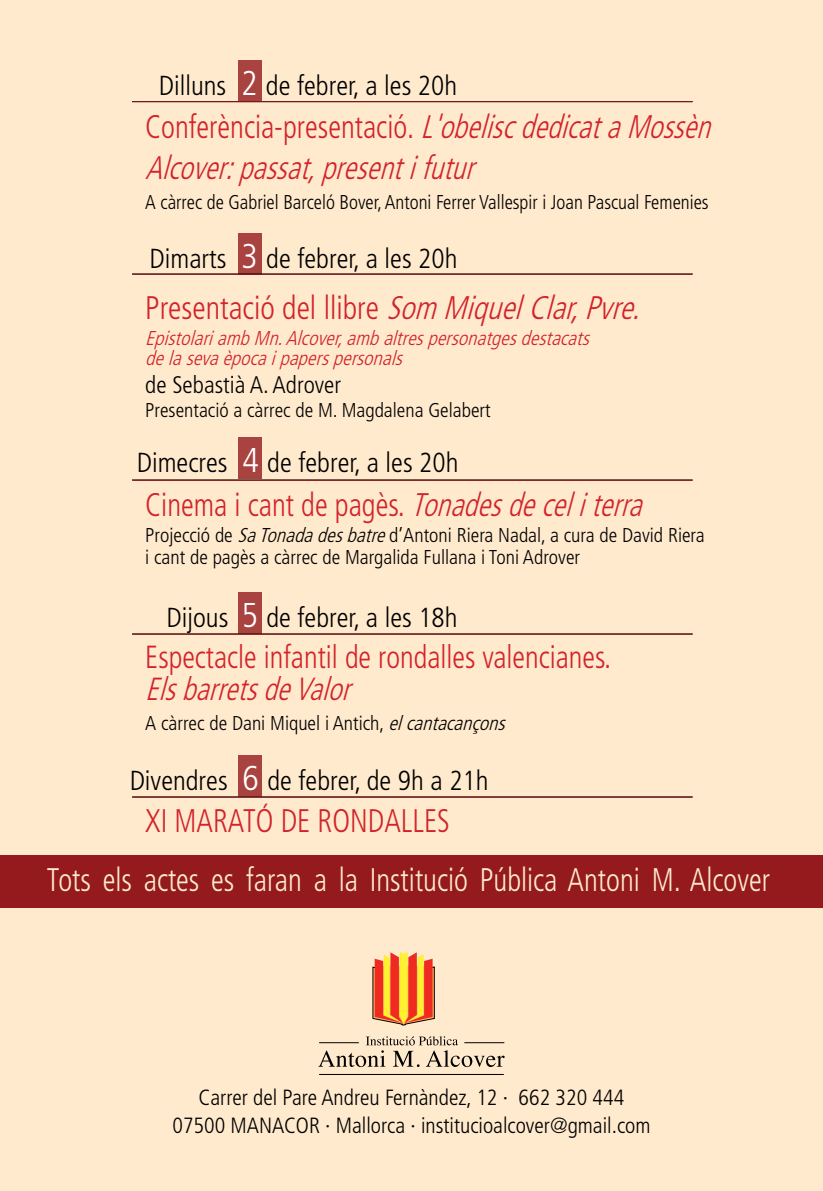
<style>
.page{position:relative;width:823px;height:1191px;background:#fff}
.page>*{position:absolute;margin:0;border:0;box-sizing:border-box;transform-origin:0 0}
.t1{font:italic 300 condensed 32.6px/41.2px "Frutiger";color:#d2232a;scale:.91 1}
.t2{font:300 condensed 32.6px "Frutiger";color:#d2232a;scale:.91 1}
.t3{font:300 condensed 32.6px "Frutiger";color:#ffeacd;scale:.91 1}
.t4{font:300 condensed 32.6px "Frutiger";color:#d2232a;scale:.95 1}
.t5{font:300 condensed 32px "Frutiger";color:#d2232a;scale:.92 1}
.t6{font:italic 300 condensed 32px "Frutiger";color:#d2232a;scale:.92 1}
.t7{font:300 condensed 27.6px "Frutiger";color:#000}
.t8{font:300 condensed 24px "Frutiger";color:#000}
.t9{font:300 condensed 22px/28px "Frutiger";color:#000;text-align:center}
.t10{font:300 condensed 20px/22px "Frutiger";color:#000}
.t11{font:italic 300 condensed 20px/20px "Frutiger";color:#d2232a}
.t12{font:300 condensed 20px "Frutiger";color:#000;scale:.96 1}
.s1{font-size:34.4px;color:#fff}
.s2{font-style:normal}
.s3{font-style:italic}
</style>
<div class="page">
<div style="left:0;top:0;width:822px;height:1191px;background:#ffeacd"></div>
<div style="left:0;top:855px;width:822px;height:52px;background:#941a1d"></div>
<svg style="left:372px;top:951px;width:62px;height:74px;background:#f08640"></svg>
<svg style="left:318px;top:1036px;width:186px;height:31px"></svg>
<hr style="left:319px;top:1042px;width:39px;height:1px;background:#000">
<hr style="left:464px;top:1042px;width:40px;height:1px;background:#000">
<hr style="left:319px;top:1074px;width:184px;height:1px;background:#000">
<div style="left:237px;top:60px;width:24px;height:42px;background:#a94340"></div>
<div style="left:237px;top:233px;width:24px;height:41px;background:#a94340"></div>
<div style="left:237px;top:437px;width:24px;height:41px;background:#a94340"></div>
<div style="left:237px;top:592px;width:24px;height:42px;background:#a94340"></div>
<div style="left:237px;top:755px;width:24px;height:42px;background:#a94340"></div>
<hr style="left:132px;top:101px;width:560px;height:1px;background:#941a1d">
<hr style="left:132px;top:274px;width:560px;height:1px;background:#941a1d">
<hr style="left:132px;top:480px;width:560px;height:1px;background:#941a1d">
<hr style="left:132px;top:633px;width:560px;height:2px;background:#000">
<hr style="left:132px;top:633px;width:560px;height:1px;background:#941a1d">
<hr style="left:132px;top:796px;width:560px;height:1px;background:#941a1d">
<h3 class="t7" style="left:159px;top:70px;width:299px">Dilluns <span class="s1">2</span> de febrer, a les 20h</h3>
<h1 class="t1" style="left:145px;top:106px;width:632px"><span class="s2">Conferència-presentació.</span> L'obeliscdedicataMossèn<br>Alcover:passat,presentifutur</h1>
<p class="t12" style="left:145px;top:191px;width:588px">A càrrec de Gabriel Barceló Bover, Antoni Ferrer Vallespir i Joan Pascual Femenies</p>
<h3 class="t7" style="left:149px;top:242px;width:309px">Dimarts <span class="s1">3</span> de febrer, a les 20h</h3>
<h1 class="t4" style="left:145px;top:289px;width:532px">Presentació del llibre <span class="s3">Som MiquelClar,Pvre.</span></h1>
<p class="t11" style="left:145px;top:328px;width:451px">EpistolariambMn.Alcover,ambaltrespersonatgesdestacats delasevaèpocaipaperspersonals</p>
<p class="t8" style="left:145px;top:371px;width:197px">de Sebastià A. Adrover</p>
<p class="t10" style="left:145px;top:399px;width:347px">Presentació a càrrec de M. Magdalena Gelabert</p>
<h3 class="t7" style="left:137px;top:447px;width:323px">Dimecres <span class="s1">4</span> de febrer, a les 20h</h3>
<h1 class="t2" style="left:145px;top:487px;width:557px">Cinema i cant de pagès. <span class="s3">Tonadesdeceliterra</span></h1>
<p class="t10" style="left:145px;top:525px;width:560px">Projecció de <span class="s3">SaTonadadesbatre</span>d’Antoni Riera Nadal, a cura de David Riera i cant de pagès a càrrec de Margalida Fullana i Toni Adrover</p>
<h3 class="t7" style="left:166px;top:602px;width:292px">Dijous <span class="s1">5</span> de febrer, a les 18h</h3>
<h2 class="t5" style="left:145px;top:639px;width:508px">Espectacle infantil de rondalles valencianes.</h2>
<h2 class="t6" style="left:145px;top:671px;width:234px">ElsbarretsdeValor</h2>
<p class="t10" style="left:145px;top:712px;width:367px">A càrrec de Dani Miquel i Antich, <span class="s3">elcantacançons</span></p>
<h3 class="t7" style="left:130px;top:765px;width:360px">Divendres <span class="s1">6</span> de febrer, de 9h a 21h</h3>
<h1 class="t2" style="left:145px;top:801px;width:336px">XI MARATÓ DE RONDALLES</h1>
<h1 class="t3" style="left:47px;top:861px;width:795px">Tots els actes es faran a la Institució Pública Antoni M. Alcover</h1>
<p class="t9" style="left:172px;top:1083px;width:479px">Carrer del Pare Andreu Fernàndez, 12 · 662 320 444<br>07500 MANACOR · Mallorca · institucioalcover@gmail.com</p>
</div>
